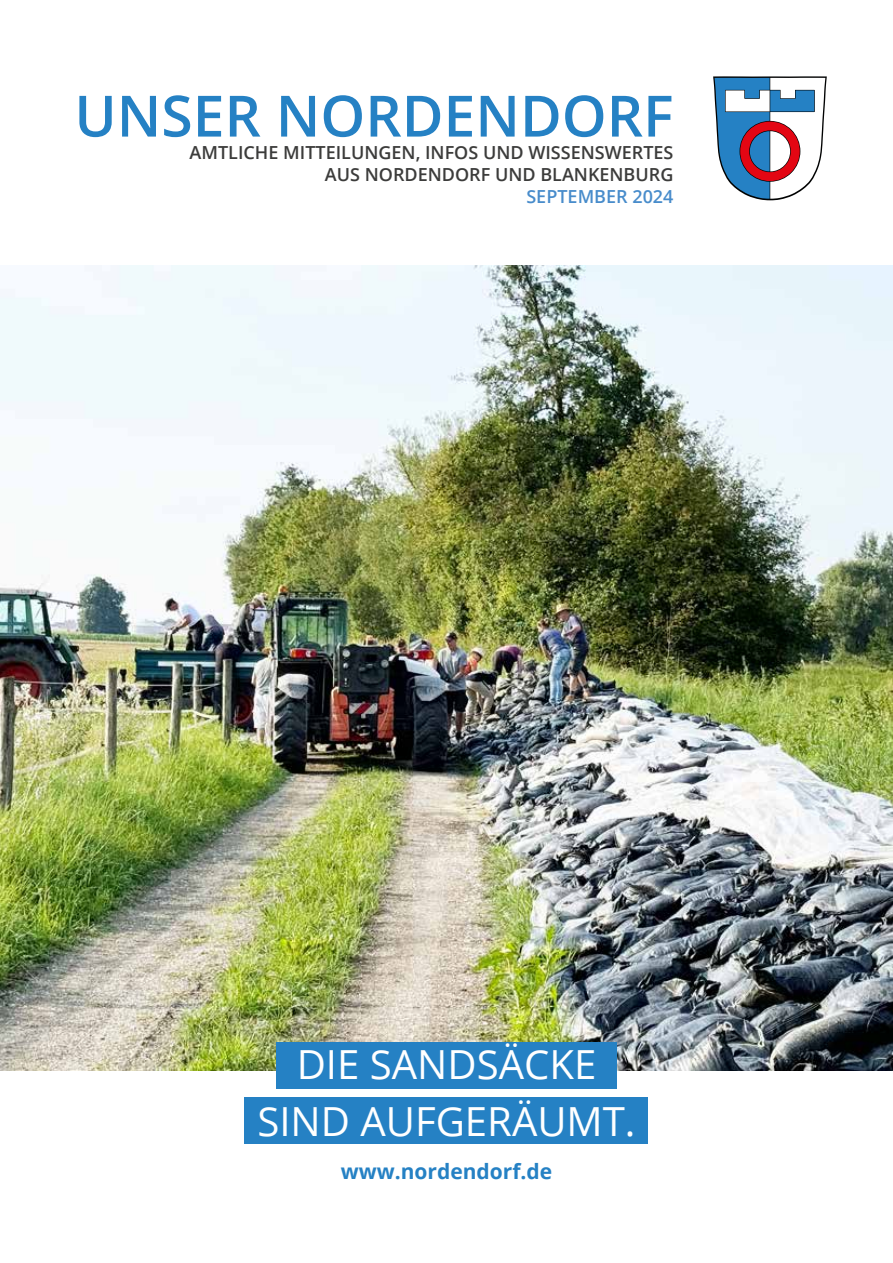
<style>
.page{position:relative;width:893px;height:1263px;background:#fff}
.page>*{position:absolute;margin:0;border:0;box-sizing:border-box;transform-origin:0 0}
.t1{font:600 57px "Open Sans";color:#2581c4}
.t2{font:40.05px/57px "Open Sans";color:#fff;text-align:center}
.t3{font:700 21px "Open Sans";color:#2581c4}
.t4{font:600 18px/21.6px "Open Sans";color:#3c3c3b;text-align:right}
.t5{font:600 18px "Open Sans";color:#488ccb}
</style>
<div class="page">
<svg style="left:713px;top:76px;width:114px;height:124px"></svg>
<img style="left:0;top:265px;width:893px;height:805px">
<div style="left:276px;top:1042px;width:341px;height:47px;background:#2581c4"></div>
<div style="left:244px;top:1097px;width:404px;height:47px;background:#2581c4"></div>
<h1 class="t1" style="left:74px;top:77px;width:600px">UNSER NORDENDORF</h1>
<p class="t4" style="left:190px;top:142px;width:485px">AMTLICHE MITTEILUNGEN, INFOS UND WISSENSWERTES<br>AUS NORDENDORF UND BLANKENBURG</p>
<p class="t5" style="left:526px;top:184px;width:149px">SEPTEMBER 2024</p>
<h2 class="t2" style="left:257px;top:1035px;width:380px">DIE SANDSÄCKE<br>SIND AUFGERÄUMT.</h2>
<p class="t3" style="left:341px;top:1156px;width:213px">www.nordendorf.de</p>
</div>
